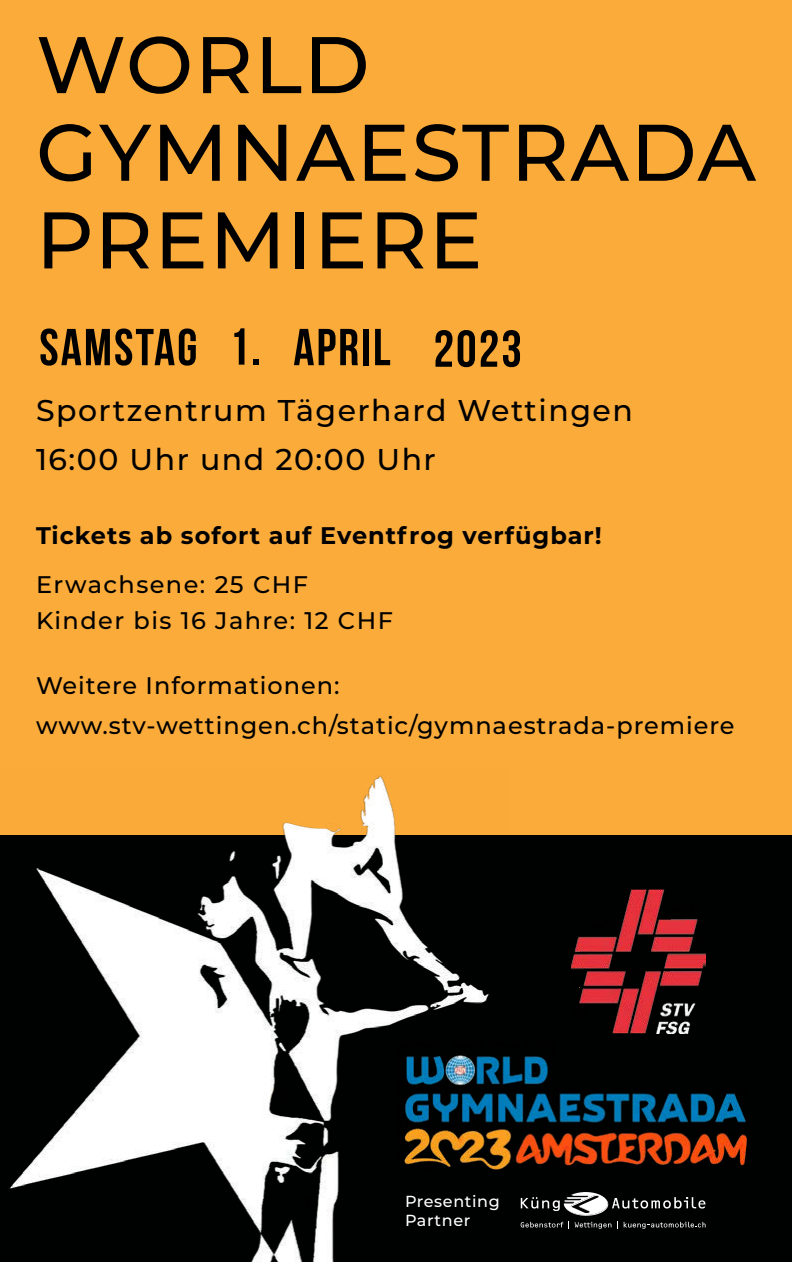
<style>
.page{position:relative;width:792px;height:1262px;background:#fff}
.page>*{position:absolute;margin:0;border:0;box-sizing:border-box;transform-origin:0 0}
.t1{font:500 80px/87.6px "Montserrat";letter-spacing:.02em;color:#000}
.t2{font:700 51.8px "Bebas Neue";letter-spacing:.04em;color:#000}
.t3{font:500 30px "Montserrat";letter-spacing:.05em;color:#000}
.t4{font:500 24px "Montserrat";letter-spacing:.04em;color:#000}
.t5{font:500 24px/36px "Montserrat";letter-spacing:.06em;color:#000}
.t6{font:700 24px "Montserrat";letter-spacing:.04em;color:#000}
.t7{font:500 16px/19.2px "Montserrat";letter-spacing:.04em;color:#fff}
</style>
<div class="page">
<div style="left:0;top:0;width:792px;height:1206px;background:#faab3a"></div>
<div style="left:0;top:835px;width:792px;height:426px;background:#000101"></div>
<img style="left:571px;top:890px;width:134px;height:143px">
<img style="left:508px;top:1056px;width:239px;height:110px">
<img style="left:9px;top:775px;width:499px;height:486px">
<svg style="left:521px;top:1192px;width:185px;height:23px"></svg>
<svg style="left:521px;top:1221px;width:48px;height:7px"></svg>
<svg style="left:575px;top:1221px;width:36px;height:7px"></svg>
<svg style="left:624px;top:1221px;width:82px;height:7px"></svg>
<h1 class="t1" style="left:36px;top:18px;width:722px">WORLD<br>GYMNAESTRADA<br>PREMIERE</h1>
<h2 class="t2" style="left:39px;top:319px;width:223px">SAMSTAG 1.</h2>
<h2 class="t2" style="left:293px;top:319px;width:230px">APRIL 2023</h2>
<p class="t3" style="left:36px;top:389px;width:598px">Sportzentrum Tägerhard Wettingen</p>
<p class="t3" style="left:36px;top:438px;width:401px">16:00 Uhr und 20:00 Uhr</p>
<p class="t6" style="left:36px;top:518px;width:567px">Tickets ab sofort auf Eventfrog verfügbar!</p>
<p class="t5" style="left:36px;top:565px;width:358px">Erwachsene: 25 CHF<br>Kinder bis 16 Jahre: 12 CHF</p>
<p class="t4" style="left:36px;top:669px;width:305px">Weitere Informationen:</p>
<p class="t4" style="left:36px;top:708px;width:700px">www.stv-wettingen.ch/static/gymnaestrada-premiere</p>
<p class="t7" style="left:405px;top:1190px;width:96px">Presenting<br>Partner</p>
</div>
